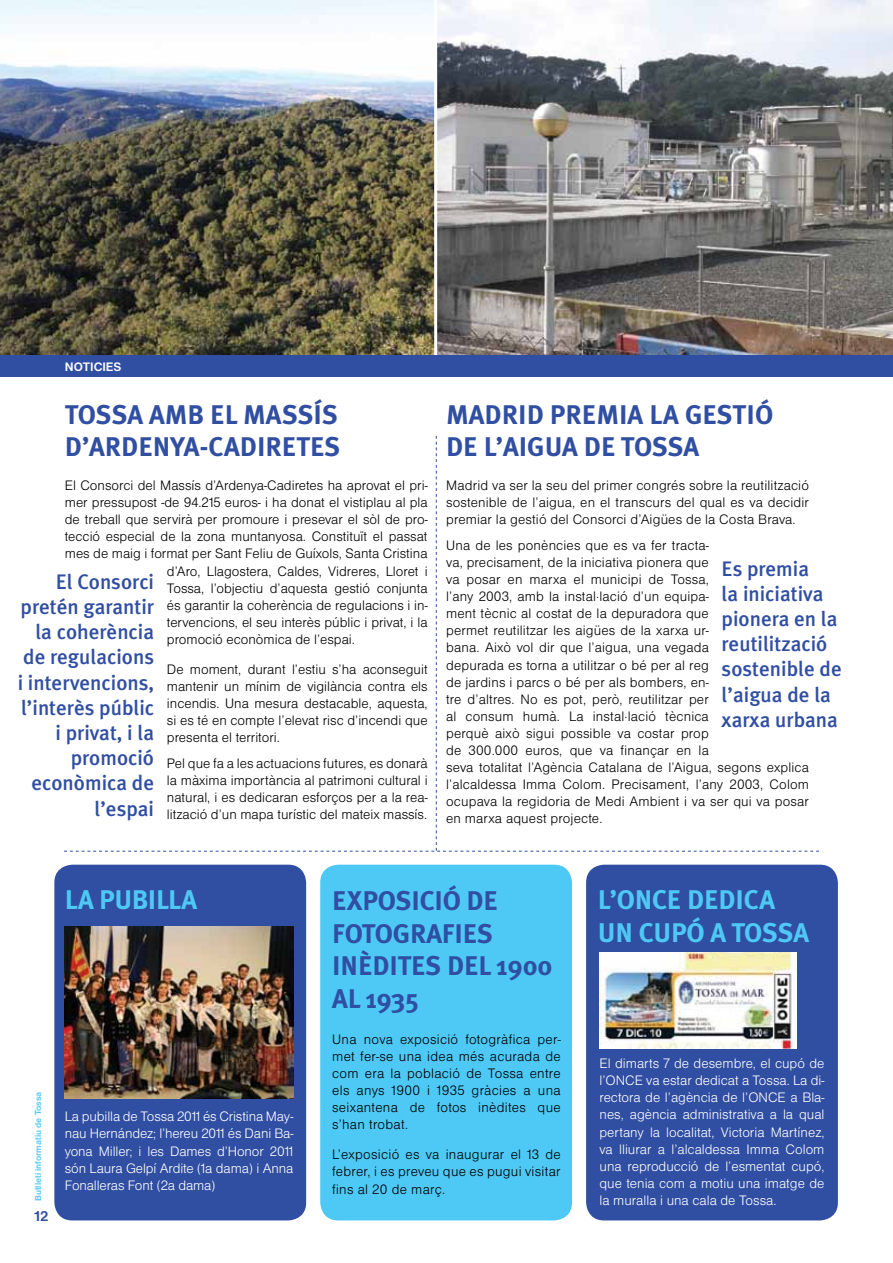
<style>
.page{position:relative;width:893px;height:1263px;background:#fff}
.page>*{position:absolute;margin:0;border:0;box-sizing:border-box;transform-origin:0 0}
.t1{font:700 27px/32.4px "Meta Plus";color:#304ea2}
.t2{font:700 27px/32.4px "Meta Plus";letter-spacing:.065em;color:#304ea2}
.t3{font:700 27px/32.4px "Meta Plus";letter-spacing:-.005em;color:#4ec9f5}
.t4{font:500 21px/25.2px "Meta Plus";color:#304ea2;text-align:right}
.t5{font:700 15px "Nimbus San D";color:#304ea2}
.t6{font:14.25px/17.1px "Nimbus San D Ligh";letter-spacing:.01em;color:#000;text-align:justify}
.t7{font:14.25px/17.1px "Nimbus San D Ligh";letter-spacing:-.01em;color:#fff;text-align:justify}
.t8{font:700 12.75px "Nimbus San D";color:#fff}
.t9{font:700 9px "Nimbus San D";color:#4ec9f5}
</style>
<div class="page">
<img style="left:0;top:0;width:434px;height:355px">
<img style="left:437px;top:0;width:456px;height:355px">
<svg style="left:64px;top:436px;width:755px;height:416px"></svg>
<div style="left:0;top:355px;width:893px;height:22px;background:#304ea2"></div>
<div style="left:54px;top:865px;width:252px;height:355px;background:#304ea2;border-radius:18px"></div>
<div style="left:320px;top:865px;width:252px;height:355px;background:#4ec9f5;border-radius:18px"></div>
<div style="left:586px;top:865px;width:252px;height:355px;background:#304ea2;border-radius:18px"></div>
<img style="left:65px;top:926px;width:228px;height:172px">
<img style="left:599px;top:952px;width:197px;height:96px">
<p class="t8" style="left:65px;top:360px;width:25px">NOTICI</p>
<p class="t8" style="left:106px;top:360px;width:17px">ES</p>
<h1 class="t2" style="left:65px;top:398px;width:274px">TOSSA AMB EL MASS ÍS<br>D’ARDENYA-CADIRETES</h1>
<p class="t6" style="left:65px;top:477px;width:364px">El Consorci del Massís d’Ardenya-Cadiretes ha aprovat el pri-</p>
<p class="t6" style="left:65px;top:494px;width:364px">mer pressupost -de 94.215 euros- i ha donat el vistiplau al pla</p>
<p class="t6" style="left:65px;top:511px;width:364px">de treball que servirà per promoure i presevar el sòl de pro-</p>
<p class="t6" style="left:65px;top:528px;width:364px">tecció especial de la zona muntanyosa. Constituït el passat</p>
<p class="t6" style="left:65px;top:545px;width:364px">mes de maig i format per Sant Feliu de Guíxols, Santa Cristina</p>
<p class="t6" style="left:167px;top:562px;width:262px">d’Aro, Llagostera, Caldes, Vidreres, Lloret i</p>
<p class="t6" style="left:167px;top:579px;width:262px">Tossa, l’objectiu d’aquesta gestió conjunta</p>
<p class="t6" style="left:167px;top:596px;width:262px">és garantir la coherència de regulacions i in-</p>
<p class="t6" style="left:167px;top:613px;width:262px">tervencions, el seu interès públic i privat, i la</p>
<p class="t6" style="left:167px;top:630px;width:190px">promoció econòmica de l’espai.</p>
<p class="t6" style="left:167px;top:660px;width:262px">De moment, durant l’estiu s’ha aconseguit mantenir un mínim de vigilància contra els incendis. Una mesura destacable, aquesta, si es té en compte l’elevat risc d’incendi que presenta el territori.</p>
<p class="t6" style="left:167px;top:754px;width:262px">Pel que fa a les actuacions futures, es donarà la màxima importància al patrimoni cultural i natural, i es dedicaran esforços per a la rea&shy;lització d’un mapa turístic del mateix massís.</p>
<h2 class="t4" style="left:18px;top:569px;width:138px">El Consorci pretén garantir la coherència de regulacions i intervencions, l’interès públic i privat, i la promoció econòmica de l’espai</h2>
<h1 class="t1" style="left:446px;top:398px;width:328px">MADRID PREMIA LA GESTIÓ<br>DE L’AIGUA DE TOSSA</h1>
<p class="t6" style="left:446px;top:477px;width:364px">Madrid va ser la seu del primer congrés sobre la reutilització sostenible de l’aigua, en el transcurs del qual es va decidir premiar la gestió del Consorci d’Aigües de la Costa Brava.</p>
<p class="t6" style="left:446px;top:536px;width:364px;text-align:left">Una de les ponències que es va fer tracta-<br>va, precisament, de la iniciativa pionera que<br>va posar en marxa el municipi de Tossa,<br>l’any 2003, amb la instal·lació d’un equipa-<br>ment tècnic al costat de la depuradora que<br>permet reutilitzar les aigües de la xarxa ur-<br>bana. Això vol dir que l’aigua, una vegada<br>depurada es torna a utilitzar o bé per al reg<br>de jardins i parcs o bé per als bombers, en-<br>tre d’altres. No es pot, però, reutilitzar per<br>al consum humà. La instal·lació tècnica<br>perquè això sigui possible va costar prop<br>de 300.000 euros, que va finançar en la<br>seva totalitat l’Agència Catalana de l’Aigua, segons explica l’alcaldessa Imma Colom. Precisament, l’any 2003, Colom ocupava la regidoria de Medi Ambient i va ser qui va posar en marxa aquest projecte.</p>
<h2 class="t4" style="left:722px;top:556px;width:122px;text-align:left">Es premia<br>la iniciativa pionera en la reutilització sostenible de l’aigua de la xarxa urbana</h2>
<h1 class="t3" style="left:65px;top:884px;width:132px">LA PUBILLA</h1>
<p class="t9" style="left:33px;top:1201px;width:111px;rotate:-90deg">BUTLLETÍ INFORMATIU DE TOSSA</p>
<p class="t5" style="left:34px;top:1207px;width:16px">12</p>
<p class="t7" style="left:65px;top:1108px;width:230px">La pubilla de Tossa 2011 és Cristina May&shy;nau Hernández; l’hereu 2011 és Dani Ba&shy;yona Miller; i les Dames d’Honor 2011 són Laura Gelpí Ardite (1a dama) i Anna Fonalleras Font (2a dama)</p>
<h1 class="t1" style="left:332px;top:885px;width:222px">EXPOSICIÓ DE<br>FOTOGRAFIES<br>INÈDITES DEL 1900<br>AL 1935</h1>
<p class="t6" style="left:332px;top:1030px;width:230px">Una nova exposició fotogràfica per&shy;met fer-se una idea més acurada de com era la població de Tossa entre els anys 1900 i 1935 gràcies a una seixantena de fotos inèdites que s’han trobat.</p>
<p class="t6" style="left:332px;top:1146px;width:230px">L’exposició es va inaugurar el 13 de febrer, i es preveu que es pugui visitar fins al 20 de març.</p>
<h1 class="t3" style="left:598px;top:883px;width:36px">L’ONCE</h1>
<h1 class="t3" style="left:598px;top:883px;width:211px;text-indent:89px">DEDICA<br>UN CUPÓ A TOSSA</h1>
<p class="t7" style="left:599px;top:1055px;width:227px">El dimarts 7 de desembre, el cupó de l’ONCE va estar dedicat a Tossa. La di&shy;rectora de l’agència de l’ONCE a Bla&shy;nes, agència administrativa a la qual pertany la localitat, Victoria Martínez, va lliurar a l’alcaldessa Imma Colom una reproducció de l’esmentat cupó, que tenia com a motiu una imatge de la muralla i una cala de Tossa.</p>
</div>
